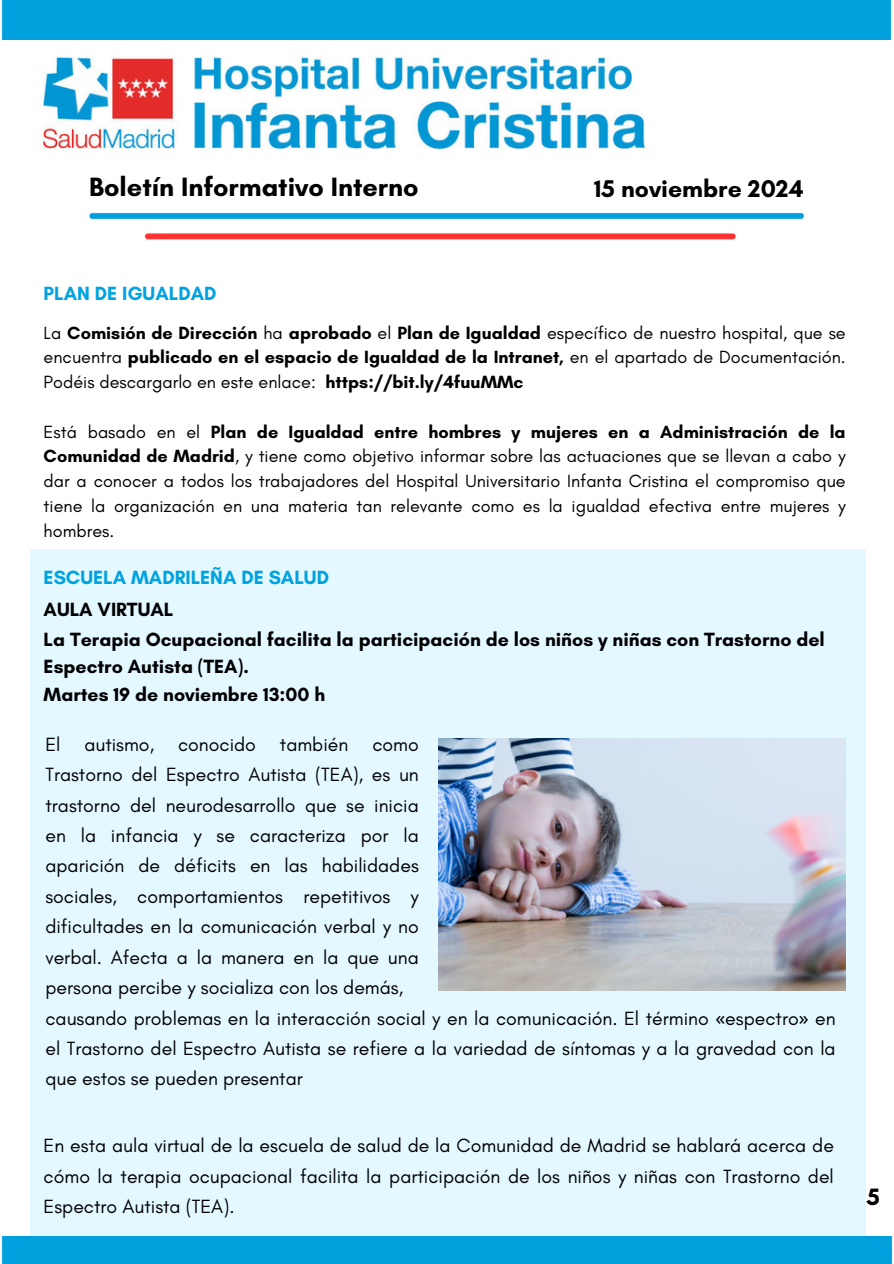
<style>
.page{position:relative;width:894px;height:1264px;background:#fff}
.page>*{position:absolute;margin:0;border:0;box-sizing:border-box;transform-origin:0 0}
.t1{font:700 27px "Glacial Indifference";color:#000}
.t2{font:700 24.6px "Glacial Indifference";color:#000}
.t3{font:700 24px "Glacial Indifference";color:#000}
.t4{font:19.5px/30.3px "Glacial Indifference";color:#000;text-align:justify}
.t5{font:700 19.5px/29.2px "Glacial Indifference";color:#000}
.t6{font:700 19.5px "Glacial Indifference";color:#00a3e0}
.t7{font:18px/24.8px "Glacial Indifference";color:#000;text-align:justify}
.s1{font-weight:700}
.s2{font-family:"Noto Sans"}
</style>
<div class="page">
<img style="left:44px;top:56px;width:600px;height:93px">
<div style="left:1px;top:0;width:891px;height:39px;background:#00a0dc"></div>
<img style="left:89px;top:212px;width:715px;height:28px">
<div style="left:31px;top:549px;width:833px;height:687px;background:#e4f8ff"></div>
<div style="left:1px;top:1236px;width:892px;height:27px;background:#00a0dc"></div>
<img style="left:438px;top:738px;width:407px;height:252px">
<p class="t1" style="left:89px;top:170px;width:331px">Boletín Informativo Interno</p>
<p class="t2" style="left:594px;top:174px;width:211px">15 noviembre 2024</p>
<p class="t6" style="left:44px;top:281px;width:174px">PLAN DE IGUALDAD</p>
<p class="t7" style="left:44px;top:320px;width:803px">La <span class="s1">Comisión de Dirección</span> ha <span class="s1">aprobado</span> el <span class="s1">Plan de Igualdad</span> específico de nuestro hospital, que se encuentra <span class="s1">publicado en el espacio de Igualdad de la Intranet,</span> en el apartado de Documentación.<br>Podéis descargarlo en este enlace: <span class="s1">https://bit.ly/4fuuMMc</span></p>
<p class="t7" style="left:44px;top:419px;width:803px">Está basado en el <span class="s1">Plan de Igualdad entre hombres y mujeres en a Administración de la Comunidad de Madrid</span>, y tiene como objetivo informar sobre las actuaciones que se llevan a cabo y dar a conocer a todos los trabajadores del Hospital Universitario Infanta Cristina el compromiso que tiene la organización en una materia tan relevante como es la igualdad efectiva entre mujeres y hombres.</p>
<h3 class="t6" style="left:44px;top:565px;width:287px">ESCUELA MADRILEÑA DE SALUD</h3>
<h2 class="t5" style="left:44px;top:595px;width:782px">AULA VIRTUAL<br>La Terapia Ocupacional facilita la participación de los niños y niñas con Trastorno del</h2>
<h2 class="t5" style="left:44px;top:651px;width:283px;line-height:28.2px">Espectro Autista (TEA).<br>Martes 19 de noviembre 13:00 h</h2>
<p class="t4" style="left:45px;top:729px;width:375px">El autismo, conocido también como Trastorno del Espectro Autista (TEA), es un trastorno del neurodesarrollo que se inicia en la infancia y se caracteriza por la aparición de déficits en las habilidades sociales, comportamientos repetitivos y dificultades en la comunicación verbal y no verbal. Afecta a la manera en la que una persona percibe y socializa con los demás,</p>
<p class="t4" style="left:45px;top:1002px;width:791px">causando problemas en la interacción social y en la comunicación. El término <span class="s2">«</span>espectro<span class="s2">»</span> en el Trastorno del Espectro Autista se refiere a la variedad de síntomas y a la gravedad con la que estos se pueden presentar</p>
<p class="t4" style="left:44px;top:1130px;width:791px">En esta aula virtual de la escuela de salud de la Comunidad de Madrid se hablará acerca de cómo la terapia ocupacional facilita la participación de los niños y niñas con Trastorno del Espectro Autista (TEA).</p>
<h2 class="t3" style="left:866px;top:1182px;width:15px">5</h2>
</div>
